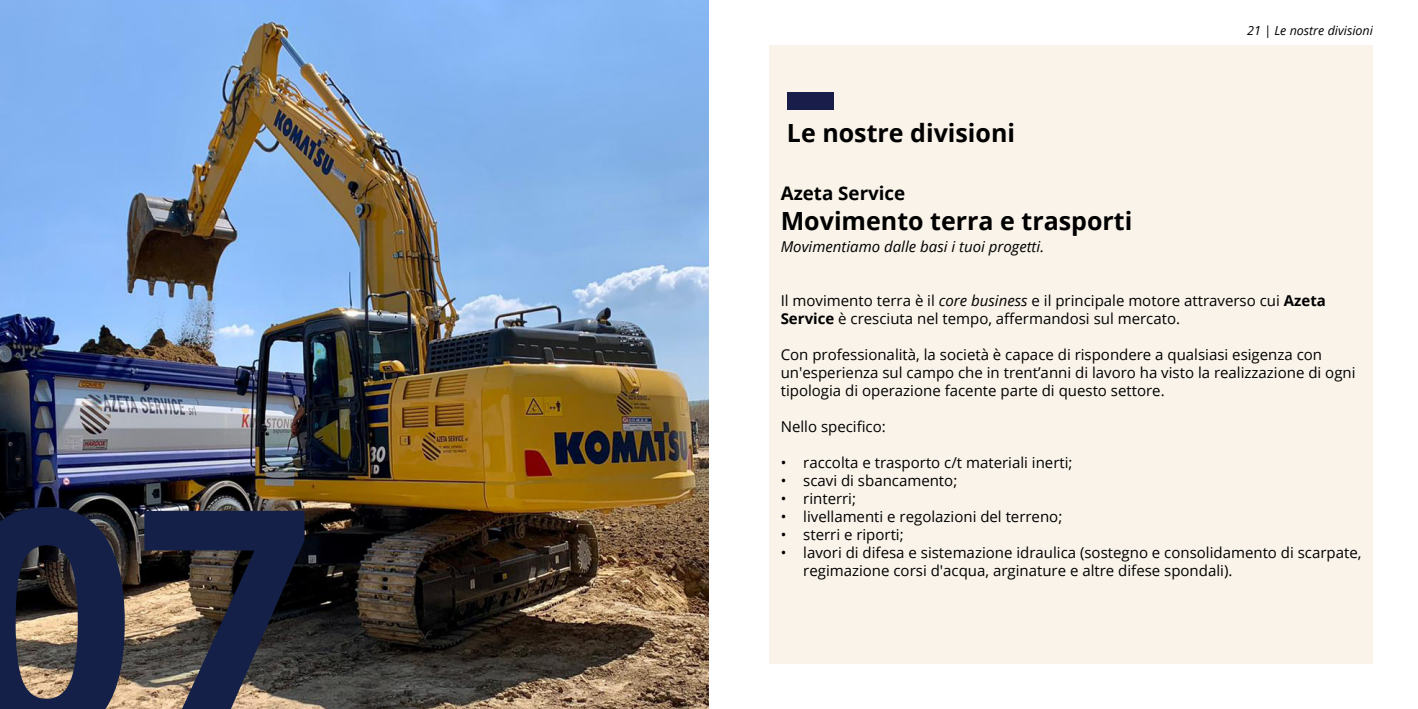
<style>
.page{position:relative;width:1418px;height:709px;background:#fff}
.page>*{position:absolute;margin:0;border:0;box-sizing:border-box;transform-origin:0 0}
.t1{font:700 312.5px "Open Sans";color:#142048}
.t2{font:700 25px "Open Sans";color:#000}
.t3{font:700 18.75px "Open Sans";color:#000}
.t4{font:15px/18px "Open Sans";color:#000}
.t5{font:italic 15px "Open Sans";color:#000}
.t6{font:italic 12.5px "Open Sans";color:#000}
.s1{font-style:italic}
.s2{font-weight:700}
</style>
<div class="page">
<img style="left:0;top:0;width:709px;height:709px">
<div style="left:769px;top:45px;width:603px;height:619px;background:#f9f3e9"></div>
<div style="left:787px;top:92px;width:46px;height:18px;background:#181e49"></div>
<p class="t1" style="left:-43px;top:399px;width:358px">07</p>
<p class="t2" style="left:787px;top:116px;width:230px">Le nostre divisioni</p>
<p class="t6" style="left:1247px;top:22px;width:127px">21 | Le nostre divisioni</p>
<p class="t3" style="left:780px;top:180px;width:126px">Azeta Service</p>
<p class="t2" style="left:780px;top:203px;width:353px">Movimento terra e trasporti</p>
<p class="t5" style="left:780px;top:236px;width:265px">Movimentiamo dalle basi i tuoi progetti.</p>
<p class="t4" style="left:780px;top:291px;width:546px">Il movimento terra è il <span class="s1">core business</span> e il principale motore attraverso cui <span class="s2">Azeta</span></p>
<p class="t4" style="left:780px;top:309px;width:401px"><span class="s2">Service</span> è cresciuta nel tempo, affermandosi sul mercato.</p>
<p class="t4" style="left:780px;top:345px;width:576px">Con professionalità, la società è capace di rispondere a qualsiasi esigenza con un'esperienza sul campo che in trent’anni di lavoro ha visto la realizzazione di ogni</p>
<p class="t4" style="left:780px;top:381px;width:385px">tipologia di operazione facente parte di questo settore.</p>
<p class="t4" style="left:780px;top:417px;width:107px">Nello specifico:</p>
<p class="t4" style="left:780px;top:453px;width:293px">• raccolta e trasporto c/t materiali inerti;</p>
<p class="t4" style="left:780px;top:471px;width:178px">• scavi di sbancamento;</p>
<p class="t4" style="left:780px;top:489px;width:77px">• rinterri;</p>
<p class="t4" style="left:780px;top:507px;width:283px">• livellamenti e regolazioni del terreno;</p>
<p class="t4" style="left:780px;top:525px;width:124px">• sterri e riporti;</p>
<p class="t4" style="left:803px;top:543px;width:560px;text-indent:-22px">• lavori di difesa e sistemazione idraulica (sostegno e consolidamento di scarpate, regimazione corsi d'acqua, arginature e altre difese spondali).</p>
</div>
